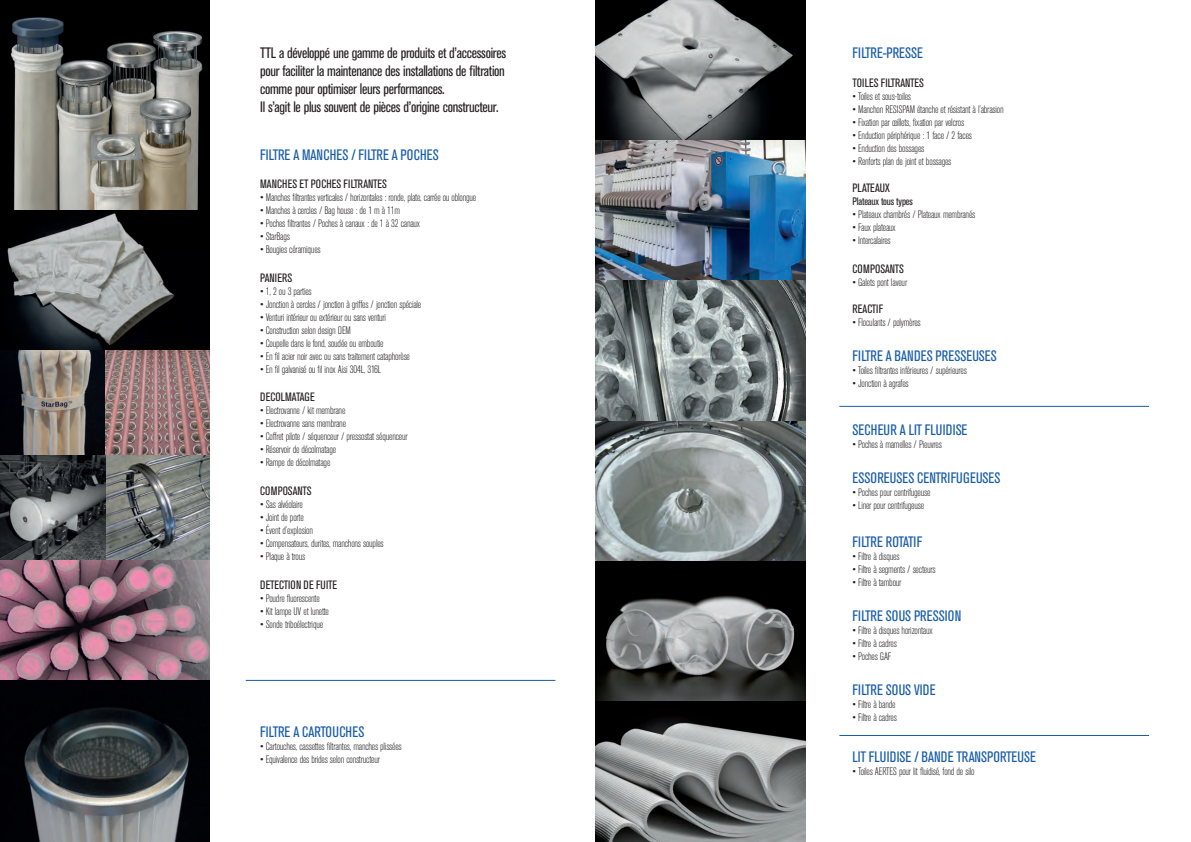
<style>
.page{position:relative;width:1191px;height:842px;background:#fff}
.page>*{position:absolute;margin:0;border:0;box-sizing:border-box;transform-origin:0 0}
.t1{font:condensed 15px/18px "Akzidenz Grotesk BE";letter-spacing:-.02em;color:#231f20}
.t2{font:condensed 15px "Akzidenz Grotesk BE";color:#185ca8}
.t3{font:condensed 15px "Akzidenz Grotesk BE";letter-spacing:-.02em;color:#185ca8}
.t4{font:condensed 12px "Akzidenz Grotesk BE";color:#231f20}
.t5{font:300 condensed 10.8px "Akzidenz Grotesk BE";letter-spacing:-.02em;color:#231f20}
.t6{font:condensed 10.8px "Akzidenz Grotesk BE";letter-spacing:-.02em;color:#231f20}
</style>
<div class="page">
<img style="left:0;top:0;width:209px;height:210px">
<svg style="left:0;top:210px;width:209px;height:141px;background:#494b4c"></svg>
<svg style="left:0;top:351px;width:106px;height:104px;background:#615c57"></svg>
<svg style="left:106px;top:351px;width:103px;height:104px;background:#9d7b7b"></svg>
<svg style="left:106px;top:455px;width:103px;height:105px;background:#777c7b"></svg>
<svg style="left:0;top:455px;width:106px;height:105px;background:#4a4e50"></svg>
<svg style="left:0;top:560px;width:209px;height:121px;background:#8d6978"></svg>
<svg style="left:0;top:681px;width:209px;height:161px;background:#303337"></svg>
<img style="left:595px;top:0;width:210px;height:140px">
<img style="left:595px;top:140px;width:210px;height:141px">
<svg style="left:595px;top:281px;width:210px;height:140px;background:#7a8283"></svg>
<svg style="left:595px;top:421px;width:210px;height:140px;background:#858d8d"></svg>
<svg style="left:595px;top:561px;width:210px;height:141px;background:#454646"></svg>
<svg style="left:595px;top:702px;width:210px;height:140px;background:#696b6b"></svg>
<hr style="left:246px;top:680px;width:309px;height:1px;background:#185ca8">
<hr style="left:839px;top:406px;width:310px;height:1px;background:#185ca8">
<hr style="left:839px;top:735px;width:310px;height:1px;background:#185ca8">
<h1 class="t1" style="left:260px;top:44px;width:247px">TTL a développé une gamme de produits et d’accessoires pour faciliter la maintenance des installations de filtration comme pour optimiser leurs performances.<br>Il s’agit le plus souvent de pièces d’origine constructeur.</h1>
<h1 class="t2" style="left:260px;top:146px;width:180px">FILTRE A MANCHES / FILTRE A POCHES</h1>
<p class="t4" style="left:260px;top:177px;width:128px">MANCHES ET POCHES FILTRANTES</p>
<p class="t5" style="left:260px;top:192px;width:218px">• Manches filtrantes verticales / horizontales : ronde, plate, carrée ou oblongue</p>
<p class="t5" style="left:260px;top:205px;width:141px">• Manches à cercles / Bag house : de 1 m à 11m</p>
<p class="t5" style="left:260px;top:218px;width:162px">• Poches filtrantes / Poches à canaux : de 1 à 32 canaux</p>
<p class="t5" style="left:260px;top:231px;width:31px">• StarBags</p>
<p class="t5" style="left:260px;top:244px;width:62px">• Bougies céramiques</p>
<p class="t4" style="left:260px;top:271px;width:34px">PANIERS</p>
<p class="t5" style="left:260px;top:285px;width:53px">• 1, 2 ou 3 parties</p>
<p class="t5" style="left:260px;top:298px;width:163px">• Jonction à cercles / jonction à griffes / jonction spéciale</p>
<p class="t5" style="left:260px;top:311px;width:127px">• Venturi intérieur ou extérieur ou sans venturi</p>
<p class="t5" style="left:260px;top:324px;width:92px">• Construction selon design OEM</p>
<p class="t5" style="left:260px;top:337px;width:125px">• Coupelle dans le fond, soudée ou emboutie</p>
<p class="t5" style="left:260px;top:350px;width:151px">• En fil acier noir avec ou sans traitement cataphorèse</p>
<p class="t5" style="left:260px;top:363px;width:123px">• En fil galvanisé ou fil inox Aisi 304L, 316L</p>
<p class="t4" style="left:260px;top:391px;width:56px">DECOLMATAGE</p>
<p class="t5" style="left:260px;top:405px;width:87px">• Electrovanne / kit membrane</p>
<p class="t5" style="left:260px;top:418px;width:87px">• Electrovanne sans membrane</p>
<p class="t5" style="left:260px;top:431px;width:149px">• Coffret pilote / séquenceur / pressostat séquenceur</p>
<p class="t5" style="left:260px;top:444px;width:77px">• Réservoir de décolmatage</p>
<p class="t5" style="left:260px;top:457px;width:72px">• Rampe de décolmatage</p>
<p class="t4" style="left:260px;top:484px;width:53px">COMPOSANTS</p>
<p class="t5" style="left:260px;top:498px;width:44px">• Sas alvéolaire</p>
<p class="t5" style="left:260px;top:511px;width:45px">• Joint de porte</p>
<p class="t5" style="left:260px;top:524px;width:54px">• Évent d’explosion</p>
<p class="t5" style="left:260px;top:537px;width:125px">• Compensateurs, durites, manchons souples</p>
<p class="t5" style="left:260px;top:550px;width:47px">• Plaque à trous</p>
<p class="t4" style="left:260px;top:578px;width:78px">DETECTION DE FUITE</p>
<p class="t5" style="left:260px;top:592px;width:61px">• Poudre fluorescente</p>
<p class="t5" style="left:260px;top:605px;width:70px">• Kit lampe UV et lunette</p>
<p class="t5" style="left:260px;top:618px;width:64px">• Sonde triboélectrique</p>
<h1 class="t2" style="left:260px;top:723px;width:106px">FILTRE A CARTOUCHES</h1>
<p class="t5" style="left:260px;top:740px;width:143px">• Cartouches, cassettes filtrantes, manches plissées</p>
<p class="t5" style="left:260px;top:753px;width:121px">• Equivalence des brides selon constructeur</p>
<h1 class="t2" style="left:852px;top:45px;width:72px">FILTRE-PRESSE</h1>
<p class="t4" style="left:852px;top:76px;width:73px">TOILES FILTRANTES</p>
<p class="t5" style="left:852px;top:90px;width:60px">• Toiles et sous-toiles</p>
<p class="t5" style="left:852px;top:103px;width:153px">• Manchon RESISPAM étanche et résistant à l’abrasion</p>
<p class="t5" style="left:852px;top:116px;width:113px">• Fixation par œillets, fixation par velcros</p>
<p class="t5" style="left:852px;top:129px;width:121px">• Enduction périphérique : 1 face / 2 faces</p>
<p class="t5" style="left:852px;top:142px;width:73px">• Enduction des bossages</p>
<p class="t5" style="left:852px;top:155px;width:100px">• Renforts plan de joint et bossages</p>
<p class="t4" style="left:852px;top:181px;width:39px">PLATEAUX</p>
<p class="t6" style="left:852px;top:195px;width:62px">Plateaux tous types</p>
<p class="t5" style="left:852px;top:208px;width:124px">• Plateaux chambrés / Plateaux membranés</p>
<p class="t5" style="left:852px;top:221px;width:45px">• Faux plateaux</p>
<p class="t5" style="left:852px;top:234px;width:40px">• Intercalaires</p>
<p class="t4" style="left:852px;top:262px;width:53px">COMPOSANTS</p>
<p class="t5" style="left:852px;top:276px;width:56px">• Galets pont laveur</p>
<p class="t4" style="left:852px;top:302px;width:32px">REACTIF</p>
<p class="t5" style="left:852px;top:317px;width:70px">• Floculants / polymères</p>
<h1 class="t2" style="left:852px;top:348px;width:146px">FILTRE A BANDES PRESSEUSES</h1>
<p class="t5" style="left:852px;top:365px;width:116px">• Toiles filtrantes inférieures / supérieures</p>
<p class="t5" style="left:852px;top:377px;width:58px">• Jonction à agrafes</p>
<h1 class="t2" style="left:852px;top:421px;width:116px">SECHEUR A LIT FLUIDISE</h1>
<p class="t5" style="left:852px;top:438px;width:91px">• Poches à mamelles / Pieuvres</p>
<h1 class="t2" style="left:852px;top:469px;width:149px">ESSOREUSES CENTRIFUGEUSES</h1>
<p class="t5" style="left:852px;top:486px;width:79px">• Poches pour centrifugeuse</p>
<p class="t5" style="left:852px;top:499px;width:73px">• Liner pour centrifugeuse</p>
<h1 class="t3" style="left:852px;top:533px;width:71px">FILTRE ROTATIF</h1>
<p class="t5" style="left:852px;top:550px;width:48px">• Filtre à disques</p>
<p class="t5" style="left:852px;top:563px;width:84px">• Filtre à segments / secteurs</p>
<p class="t5" style="left:852px;top:576px;width:50px">• Filtre à tambour</p>
<h1 class="t2" style="left:852px;top:607px;width:110px">FILTRE SOUS PRESSION</h1>
<p class="t5" style="left:852px;top:624px;width:82px">• Filtre à disques horizontaux</p>
<p class="t5" style="left:852px;top:637px;width:46px">• Filtre à cadres</p>
<p class="t5" style="left:852px;top:650px;width:40px">• Poches GAF</p>
<h1 class="t2" style="left:852px;top:681px;width:85px">FILTRE SOUS VIDE</h1>
<p class="t5" style="left:852px;top:698px;width:44px">• Filtre à bande</p>
<p class="t5" style="left:852px;top:711px;width:46px">• Filtre à cadres</p>
<h1 class="t2" style="left:852px;top:748px;width:185px">LIT FLUIDISE / BANDE TRANSPORTEUSE</h1>
<p class="t5" style="left:852px;top:765px;width:123px">• Toiles AERTES pour lit fluidisé, fond de silo</p>
</div>
